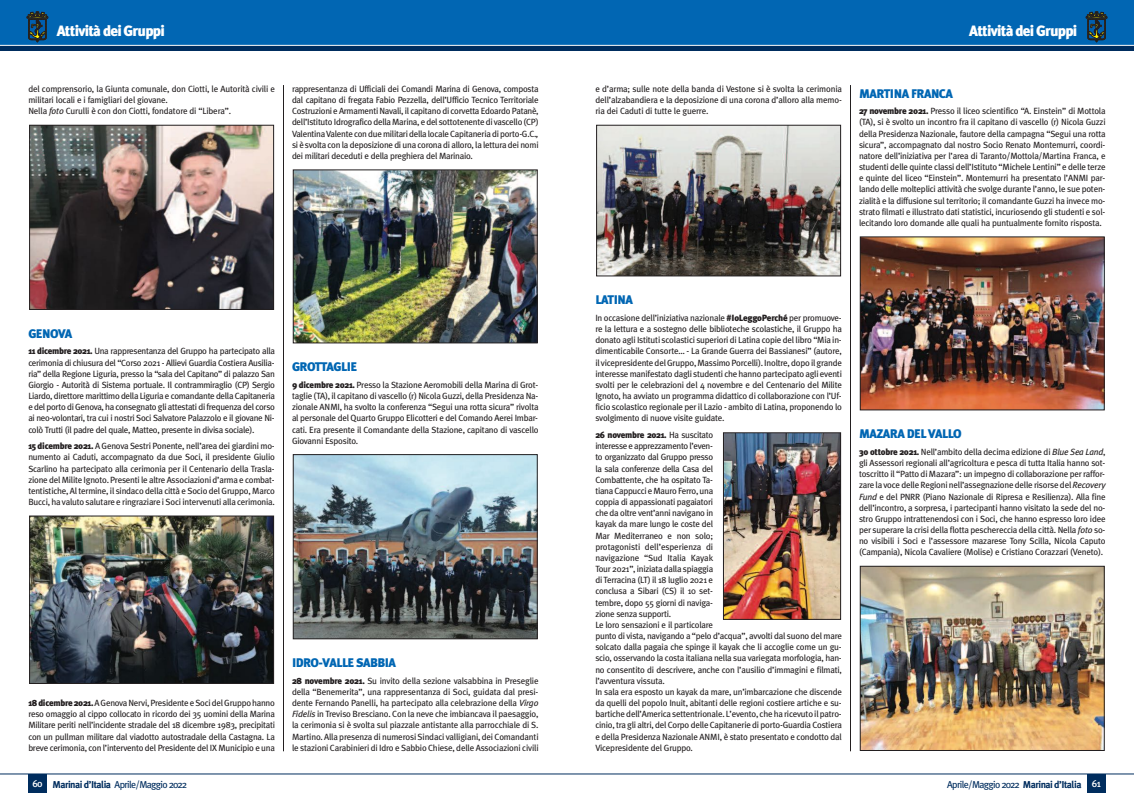
<style>
.page{position:relative;width:1134px;height:808px;background:#fff}
.page>*{position:absolute;margin:0;border:0;box-sizing:border-box;transform-origin:0 0}
.t1{font:900 15px "Meta Plus";letter-spacing:-.05em;color:#fff}
.t2{font:900 12.5px "Meta Plus";letter-spacing:-.04em;color:#0166b3}
.t3{font:10px "Meta Plus";letter-spacing:-.065em;color:#002d5e}
.t4{font:9px/11.2px "Meta Plus";letter-spacing:-.025em;color:#231f20;text-align:justify}
.s1{font-style:italic}
.s2{font-weight:900}
.s3{font-weight:500;color:#fff}
.s4{font-weight:700}
</style>
<div class="page">
<div style="left:567px;top:45px;width:567px;height:6px;background:#002d5e"></div>
<div style="left:567px;top:0;width:567px;height:45px;background:#0166b3"></div>
<hr style="left:567px;top:45px;width:567px;height:1px;background:#fff">
<img style="left:598px;top:127px;width:241px;height:147px">
<div style="left:596px;top:125px;width:245px;height:151px;border:1px solid #231f20"></div>
<img style="left:862px;top:239px;width:240px;height:169px">
<div style="left:860px;top:237px;width:244px;height:173px;border:1px solid #231f20"></div>
<img style="left:862px;top:568px;width:240px;height:181px">
<div style="left:860px;top:566px;width:244px;height:185px;border:1px solid #231f20"></div>
<hr style="left:850px;top:85px;width:1px;height:666px;background:#231f20">
<div style="left:1087px;top:774px;width:19px;height:18px;background:#002d5e"></div>
<hr style="left:567px;top:773px;width:567px;height:1px;background:#002d5e">
<svg style="left:1086px;top:12px;width:21px;height:30px"></svg>
<div style="left:0;top:45px;width:567px;height:6px;background:#002d5e"></div>
<div style="left:28px;top:774px;width:19px;height:18px;background:#002d5e"></div>
<hr style="left:0;top:773px;width:567px;height:1px;background:#002d5e">
<div style="left:0;top:0;width:567px;height:45px;background:#0166b3"></div>
<img style="left:31px;top:127px;width:241px;height:181px">
<div style="left:29px;top:125px;width:245px;height:185px;border:1px solid #231f20"></div>
<img style="left:31px;top:518px;width:241px;height:164px">
<div style="left:29px;top:516px;width:245px;height:168px;border:1px solid #231f20"></div>
<hr style="left:0;top:45px;width:567px;height:1px;background:#fff">
<img style="left:295px;top:172px;width:240px;height:169px">
<div style="left:293px;top:170px;width:244px;height:173px;border:1px solid #231f20"></div>
<img style="left:295px;top:456px;width:240px;height:181px">
<div style="left:293px;top:454px;width:244px;height:185px;border:1px solid #231f20"></div>
<hr style="left:283px;top:85px;width:1px;height:666px;background:#231f20">
<svg style="left:27px;top:12px;width:21px;height:30px"></svg>
<img style="left:725px;top:434px;width:114px;height:184px">
<div style="left:723px;top:432px;width:118px;height:188px;border:1px solid #231f20"></div>
<h1 class="t1" style="left:57px;top:23px;width:110px">Attività dei Gruppi</h1>
<p class="t4" style="left:28px;top:83px;width:248px;text-align:left">del comprensorio, la Giunta comunale, don Ciotti, le Autorità civili e militari locali e i famigliari del giovane.<br>Nella <span class="s1">foto</span> Curulli è con don Ciotti, fondatore di “Libera”.</p>
<p class="t4" style="left:292px;top:83px;width:248px">rappresentanza di Ufficiali dei Comandi Marina di Genova, composta dal capitano di fregata Fabio Pezzella, dell’Ufficio Tecnico Territoriale Costruzioni e Armamenti Navali, il capitano di corvetta Edoardo Patanè, dell’IstitutoIdrograficodellaMarina,edel sottotenentedi vascello(CP)<br>ValentinaValenteconduemilitaridellalocaleCapitaneriadiporto-G.C.<span class="s1">, </span>si èsvolta con la deposizione di una corona di alloro, la lettura dei nomi dei militari deceduti e della preghiera del Marinaio.</p>
<h2 class="t2" style="left:28px;top:326px;width:46px">GENOVA</h2>
<p class="t4" style="left:28px;top:346px;width:248px"><span class="s2">11 dicembre 2021.</span> Una rappresentanza del Gruppo ha partecipato alla cerimonia di chiusura del “Corso 2021 - Allievi Guardia Costiera Ausilia&shy;ria” della Regione Liguria, presso la “sala del Capitano” di palazzo San Giorgio - Autorità di Sistema portuale. Il contrammiraglio (CP) Sergio Liardo, direttore marittimo della Liguria e comandante della Capitaneria e del porto di Genova, ha consegnato gli attestati di frequenza del corso ai neo-volontari, tra cui i nostri Soci Salvatore Palazzolo e il giovane Ni&shy;colò Trutti (il padre del quale, Matteo, presente in divisa sociale).</p>
<p class="t4" style="left:28px;top:440px;width:248px"><span class="s2">15 dicembre 2021.</span> A Genova Sestri Ponente, nell’area dei giardini mo&shy;numento ai Caduti, accompagnato da due Soci, il presidente Giulio Scarlino ha partecipato alla cerimonia per il Centenario della Trasla&shy;zione del Milite Ignoto. Presenti le altre Associazioni d’arma e combat&shy;tentistiche, Al termine, il sindaco della città e Socio del Gruppo, Marco Bucci, ha valuto salutare e ringraziare i Soci intervenuti alla cerimonia.</p>
<h2 class="t2" style="left:292px;top:359px;width:67px">GROTTAGLIE</h2>
<p class="t4" style="left:292px;top:379px;width:248px"><span class="s2">9 dicembre 2021.</span> Presso la Stazione Aeromobili della Marina di Grot&shy;taglie (TA), il capitano di vascello (r) Nicola Guzzi, della Presidenza Na&shy;zionale ANMI, ha svolto la conferenza “Segui una rotta sicura” rivolta al personale del Quarto Gruppo Elicotteri e del Comando Aerei Imbar&shy;cati. Era presente il Comandante della Stazione, capitano di vascello Giovanni Esposito.</p>
<p class="t4" style="left:28px;top:697px;width:248px"><span class="s2">18dicembre2021.</span>AGenovaNervi,PresidenteeSocidelGruppohanno reso omaggio al cippo collocato in ricordo dei 35 uomini della Marina Militare periti nell’incidente stradale del 18 dicembre 1983, precipitati con un pullman militare dal viadotto autostradale della Castagna. La breve cerimonia, con l’intervento del Presidente del IX Municipio e una</p>
<p class="t3" style="left:32px;top:778px;width:156px"><span class="s3">60</span> <span class="s4">Marinai d’Italia</span> Aprile/Maggio2022</p>
<h2 class="t2" style="left:292px;top:655px;width:106px">IDRO-VALLE SABBIA</h2>
<p class="t4" style="left:292px;top:675px;width:248px"><span class="s2">28 novembre 2021.</span> Su invito della sezione valsabbina in Preseglie della “Benemerita”, una rappresentanza di Soci, guidata dal presi&shy;dente Fernando Panelli, ha partecipato alla celebrazione della <span class="s1">Virgo Fidelis</span> in Treviso Bresciano. Con la neve che imbiancava il paesaggio, la cerimonia si è svolta sul piazzale antistante alla parrocchiale di S.<br>Martino. Alla presenza di numerosi Sindaci valligiani, dei Comandanti le stazioni Carabinieri di Idro e Sabbio Chiese, delle Associazioni civili</p>
<h1 class="t1" style="left:969px;top:23px;width:110px">Attività dei Gruppi</h1>
<p class="t4" style="left:595px;top:83px;width:248px">e d’arma; sulle note della banda di Vestone si è svolta la cerimonia dell’alzabandiera e la deposizione di una corona d’alloro alla memo&shy;ria dei Caduti di tutte le guerre.</p>
<h2 class="t2" style="left:859px;top:86px;width:95px">MARTINA FRANCA</h2>
<p class="t4" style="left:859px;top:106px;width:248px"><span class="s2">27 novembre 2021.</span> Presso il liceo scientifico “A. Einstein” di Mottola (TA), si è svolto un incontro fra il capitano di vascello (r) Nicola Guzzi della Presidenza Nazionale, fautore della campagna “Segui una rotta sicura”, accompagnato dal nostro Socio Renato Montemurri, coordi&shy;natore dell’iniziativa per l’area di Taranto/Mottola/Martina Franca, e studenti delle quinte classi dell’Istituto “Michele Lentini” e delle terze e quinte del liceo “Einstein”. Montemurri ha presentato l’ANMI par&shy;lando delle molteplici attività che svolge durante l’anno, le sue poten&shy;zialità e la diffusione sul territorio; il comandante Guzzi ha invece mo&shy;strato filmati e illustrato dati statistici, incuriosendo gli studenti e sol&shy;lecitando loro domande alle quali ha puntualmente fornito risposta.</p>
<h2 class="t2" style="left:595px;top:292px;width:39px">LATINA</h2>
<p class="t4" style="left:595px;top:312px;width:248px">In occasione dell’iniziativa nazionale <span class="s2">#IoLeggoPerché</span> per promuove&shy;re la lettura e a sostegno delle biblioteche scolastiche, il Gruppo ha donato agli Istituti scolastici superiori di Latina copie del libro “Mia in&shy;dimenticabile Consorte… - La Grande Guerra dei Bassianesi” (autore, il vicepresidentedelGruppo,MassimoPorcelli).Inoltre,dopoilgrande interesse manifestato dagli studenti che hanno partecipato agli eventi svolti per le celebrazioni del 4 novembre e del Centenario del Milite Ignoto, ha avviato un programma didattico di collaborazione con l’Uf&shy;ficio scolastico regionale per il Lazio - ambito di Latina, proponendo lo svolgimento di nuove visite guidate.</p>
<p class="t4" style="left:595px;top:429px;width:248px;text-align:left"><span class="s2">26 novembre 2021.</span> Ha suscitato<br>interesse e apprezzamento l’even-<br>to organizzato dal Gruppo presso<br>la sala conferenze della Casa del<br>Combattente, che ha ospitato Ta-<br>tianaCappuccieMauroFerro,una<br>coppia di appassionati pagaiatori<br>che da oltre vent’anni navigano in<br>kayak da mare lungo le coste del<br>Mar Mediterraneo e non solo;<br>protagonisti dell’esperienza di<br>navigazione “Sud Italia Kayak<br>Tour 2021”, iniziata dalla spiaggia<br>di Terracina (LT) il 18 luglio 2021 e<br>conclusa a Sibari (CS) il 10 set-<br>tembre, dopo 55 giorni di naviga-<br>zione senza supporti.<br>Le loro sensazioni e il particolare<br>punto di vista, navigando a “pelo d’acqua”, avvolti dal suono del mare solcato dalla pagaia che spinge il kayak che li accoglie come un gu&shy;scio, osservando la costa italiana nella sua variegata morfologia, han&shy;no consentito di descrivere, anche con l’ausilio d’immagini e filmati, l’avventura vissuta.<br>In sala era esposto un kayak da mare, un’imbarcazione che discende da quelli del popolo Inuit, abitanti delle regioni costiere artiche e su&shy;bartichedell’America settentrionale. L’evento, cheha ricevutoilpatro&shy;cinio, tra gli altri, del Corpo delle Capitanerie di porto-Guardia Costiera e della Presidenza Nazionale ANMI, è stato presentato e condotto dal Vicepresidente del Gruppo.</p>
<h2 class="t2" style="left:859px;top:426px;width:104px">MAZARA DEL VALLO</h2>
<p class="t4" style="left:859px;top:446px;width:248px"><span class="s2">30 ottobre 2021.</span> Nell’ambito della decima edizione di <span class="s1">Blue Sea Land</span>, gli Assessori regionali all’agricoltura e pesca di tutta Italia hanno sot&shy;toscritto il “Patto di Mazara”: un impegno di collaborazione per raffor&shy;zare la voce delle Regioni nell’assegnazione delle risorse del <span class="s1">Recovery Fund</span> e del PNRR (Piano Nazionale di Ripresa e Resilienza). Alla fine dell’incontro, a sorpresa, i partecipanti hanno visitato la sede del no&shy;stro Gruppo intrattenendosi con i Soci, che hanno espresso loro idee per superare la crisi della flotta peschereccia della città. Nella <span class="s1">foto</span> so&shy;no visibili i Soci e l’assessore mazarese Tony Scilla, Nicola Caputo (Campania), Nicola Cavaliere (Molise) e Cristiano Corazzari (Veneto).</p>
<p class="t3" style="left:947px;top:778px;width:155px">Aprile/Maggio2022 <span class="s4">Marinai d’Italia</span> <span class="s3">61</span></p>
</div>
